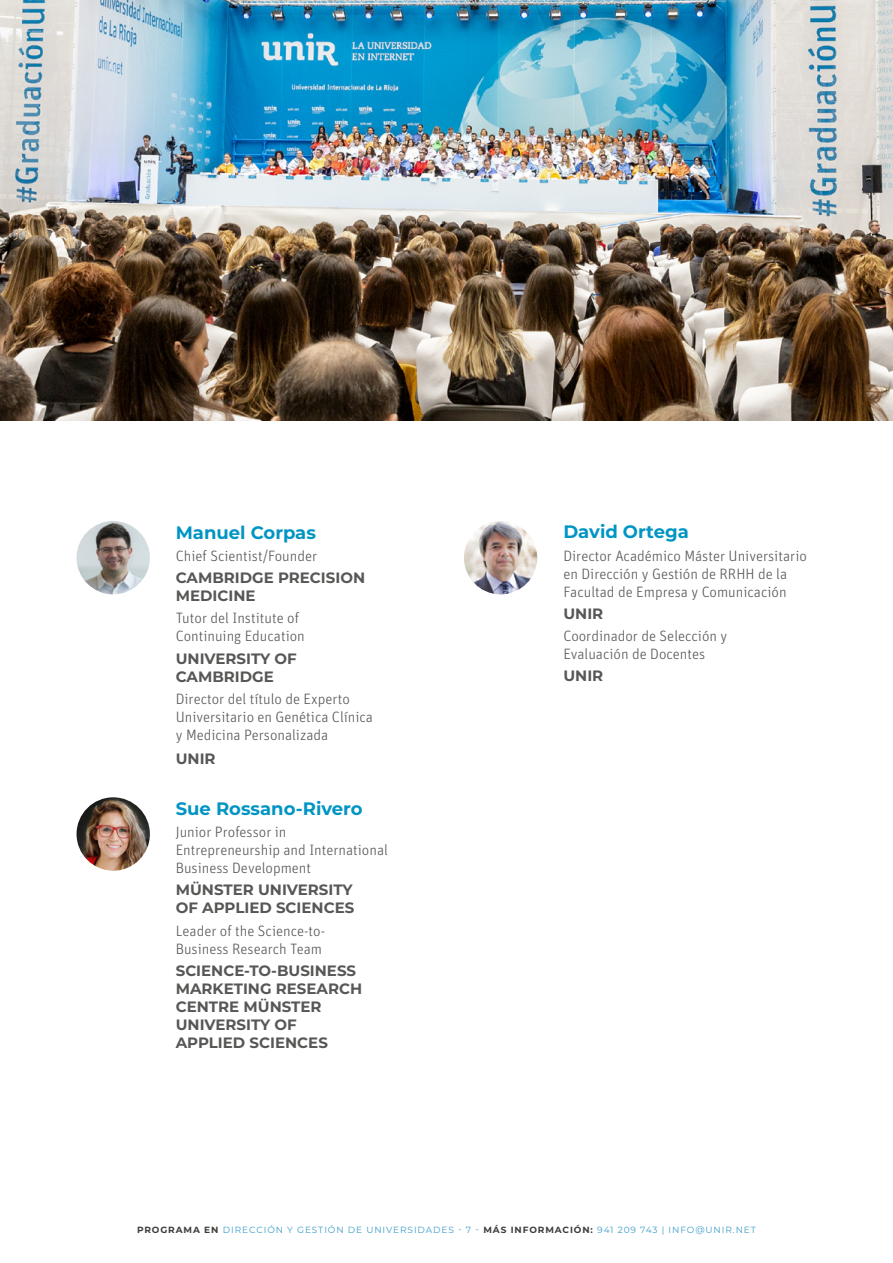
<style>
.page{position:relative;width:893px;height:1263px;background:#fff}
.page>*{position:absolute;margin:0;border:0;box-sizing:border-box;transform-origin:0 0}
.t1{font:700 18px "Montserrat";color:#0095c3}
.t2{font:300 15px/18px "Unit OT";color:#575756}
.t3{font:700 15px/18px "Montserrat";color:#575756}
.t4{font:9px "Montserrat";letter-spacing:.1em;color:#3e9ec9}
.s1{font-weight:700;color:#3c3c3b}
</style>
<div class="page">
<img style="left:77px;top:521px;width:73px;height:73px;border-radius:37px">
<img style="left:464px;top:521px;width:73px;height:73px;border-radius:37px">
<img style="left:77px;top:797px;width:73px;height:74px;border-radius:37px">
<img style="left:0;top:0;width:893px;height:421px">
<p class="t1" style="left:176px;top:519px;width:142px">Manuel Corpas</p>
<p class="t2" style="left:176px;top:547px;width:143px">Chief Scientist/Founder</p>
<p class="t3" style="left:176px;top:568px;width:191px">CAMBRIDGE PRECISION<br>MEDICINE</p>
<p class="t2" style="left:176px;top:609px;width:131px">Tutor del Institute of<br>Continuing Education</p>
<p class="t3" style="left:176px;top:648px;width:123px">UNIVERSITY OF<br>CAMBRIDGE</p>
<p class="t2" style="left:176px;top:690px;width:199px">Director del título de Experto<br>Universitario en Genética Clínica y Medicina Personalizada</p>
<p class="t3" style="left:176px;top:749px;width:41px">UNIR</p>
<p class="t1" style="left:176px;top:795px;width:188px">Sue Rossano-Rivero</p>
<p class="t2" style="left:176px;top:823px;width:214px">Junior Professor in<br>Entrepreneurship and International<br>Business Development</p>
<p class="t3" style="left:176px;top:880px;width:180px">MÜNSTER UNIVERSITY<br>OF APPLIED SCIENCES</p>
<p class="t2" style="left:176px;top:921px;width:151px">Leader of the Science-to-<br>Business Research Team</p>
<p class="t3" style="left:176px;top:961px;width:188px">SCIENCE-TO-BUSINESS<br>MARKETING RESEARCH<br>CENTRE MÜNSTER<br>UNIVERSITY OF<br>APPLIED SCIENCES</p>
<p class="t1" style="left:563px;top:519px;width:127px">David Ortega</p>
<p class="t2" style="left:563px;top:547px;width:245px">Director Académico Máster Universitario en Dirección y Gestión de RRHH de la<br>Facultad de Empresa y Comunicación</p>
<p class="t3" style="left:563px;top:604px;width:41px">UNIR</p>
<p class="t2" style="left:563px;top:627px;width:165px">Coordinador de Selección y<br>Evaluación de Docentes</p>
<p class="t3" style="left:563px;top:666px;width:41px">UNIR</p>
<p class="t4" style="left:137px;top:1224px;width:620px"><span class="s1">PROGRAMA EN</span> DIRECCIÓN Y GESTIÓN DE UNIVERSIDADES - 7 - <span class="s1">MÁS INFORMACIÓN:</span> 941 209 743 | INFO@UNIR.NET</p>
</div>
